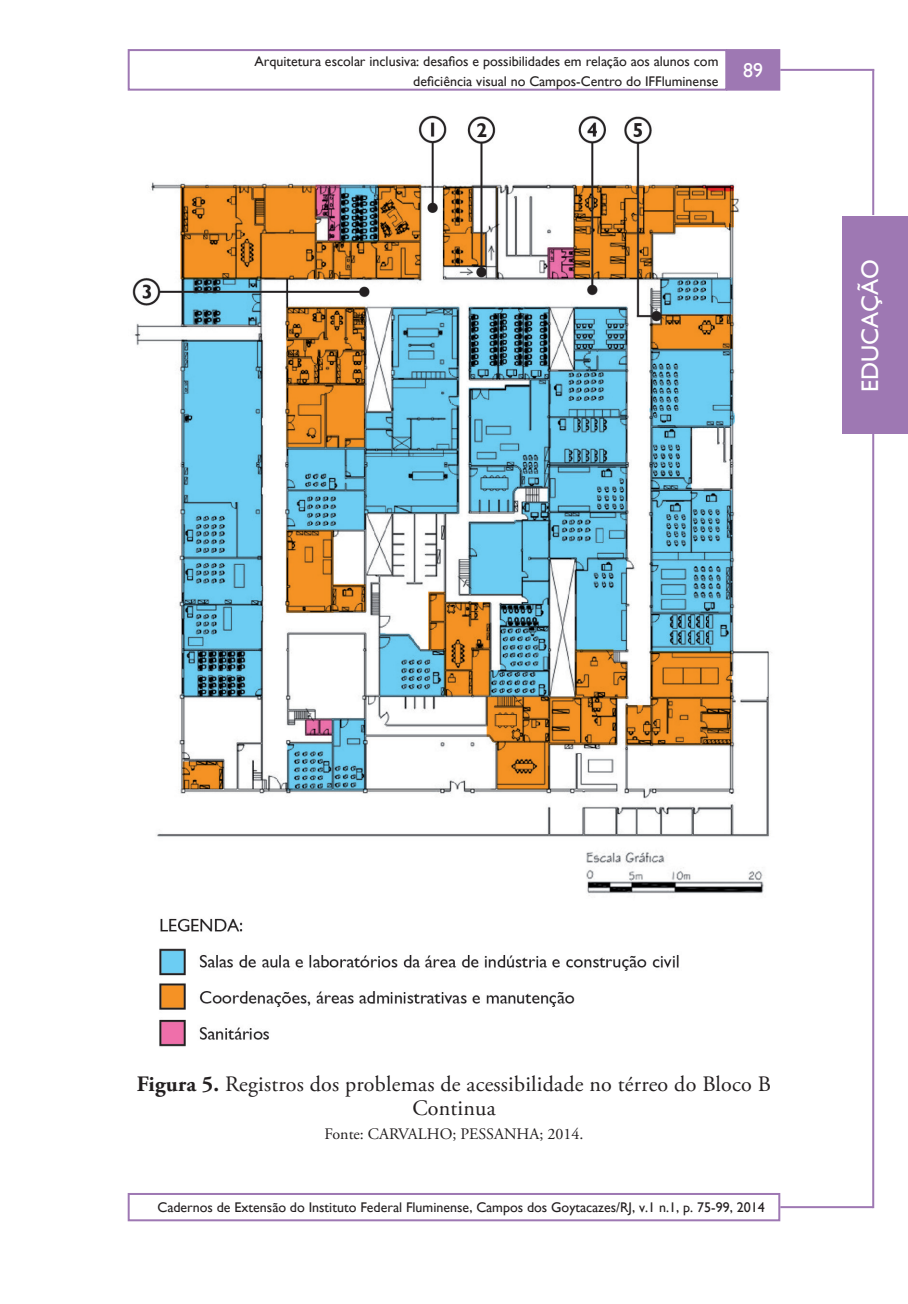
<style>
.page{position:relative;width:908px;height:1304px;background:#fff}
.page>*{position:absolute;margin:0;border:0;box-sizing:border-box;transform-origin:0 0}
.t1{font:24px "Gill Sans";color:#fff}
.t2{font:22px/24px "Adobe Garamond Pro";letter-spacing:.01em;color:#231f20;text-align:center}
.t3{font:16px "Adobe Garamond Pro";color:#231f20}
.t4{font:14px/20px "Gill Sans";color:#231f20}
.s1{font-weight:700}
</style>
<div class="page">
<div style="left:128px;top:49px;width:599px;height:42px;border:2px solid #9e78b3"></div>
<div style="left:725px;top:49px;width:55px;height:42px;background:#9e78b3;border:2px solid #9e78b3"></div>
<div style="left:128px;top:1193px;width:652px;height:28px;border:2px solid #9e78b3"></div>
<hr style="left:871px;top:216px;width:2px;height:992px;background:#9e78b3">
<hr style="left:780px;top:1206px;width:92px;height:2px;background:#9e78b3">
<div style="left:841px;top:216px;width:66px;height:218px;background:#9e78b3"></div>
<hr style="left:780px;top:69px;width:93px;height:2px;background:#9e78b3">
<hr style="left:871px;top:69px;width:2px;height:146px;background:#9e78b3">
<img style="left:132px;top:115px;width:640px;height:932px">
<p class="t4" style="left:413px;top:51px;width:351px;text-indent:-159px">Arquitetura escolar inclusiva: desafios e possibilidades em relação aos alunos com deficiência visual no Campos-Centro do IFFluminense <sup>89</sup></p>
<h1 class="t1" style="left:855px;top:392px;width:134px;rotate:-90deg">Educação</h1>
<h2 class="t2" style="left:137px;top:1073px;width:635px"><span class="s1">Figura 5.</span> Registros dos problemas de acessibilidade no térreo do Bloco B<br>Continua</h2>
<p class="t3" style="left:324px;top:1124px;width:260px">Fonte: CARVALHO; PESSANHA; 2014.</p>
<p class="t4" style="left:157px;top:1197px;width:608px">Cadernos de Extensão do Instituto Federal Fluminense, Campos dos Goytacazes/RJ, v.1 n.1, p. 75-99, 2014</p>
</div>
